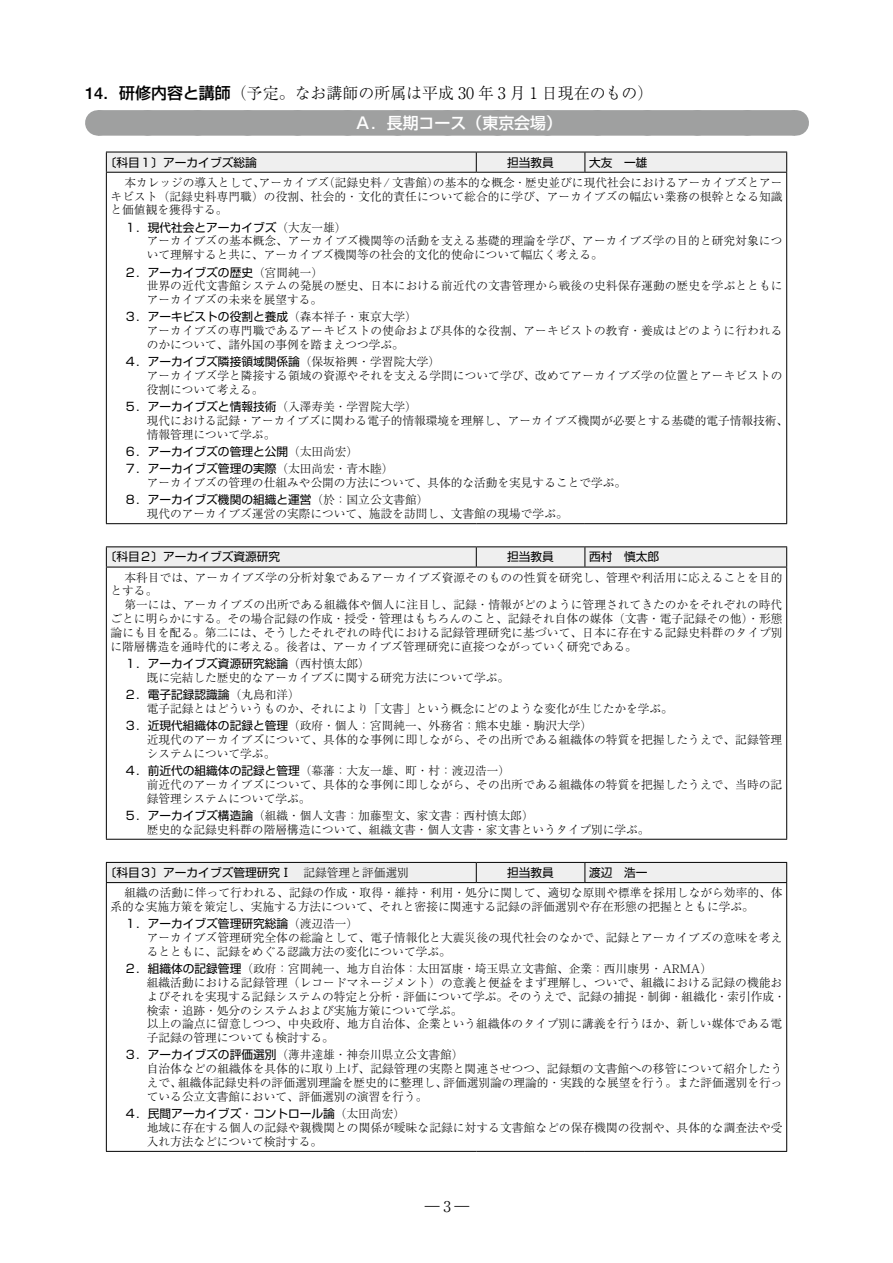
<style>
.page{position:relative;width:893px;height:1263px;background:#fff}
.page>*{position:absolute;margin:0;border:0;box-sizing:border-box;transform-origin:0 0}
.t1{font:300 15.9px "Ryumin Pro";color:#000}
.t2{font:500 15.9px "Shin Go Pro";color:#fff}
.t3{font:300 14.85px "Ryumin Pro";color:#000}
.t4{font:300 11.7px/13.8px "Ryumin Pro";color:#000}
.t5{font:11.7px/17.2px "Shin Go Pro";color:#000}
.s1{font-family:"Helvetica Neue LT Std";font-weight:500;font-size:16.35px}
.s2{font-family:"Shin Go Pro";font-weight:500}
.s3{font-family:"Ryumin Pro";font-weight:300}
.s4{font-family:"Shin Go Pro";font-weight:400}
</style>
<div class="page">
<div style="left:98px;top:110px;width:697px;height:26px;background:#9fa0a0"></div>
<svg style="left:148px;top:110px;width:622px;height:26px"></svg>
<svg style="left:795px;top:110px;width:1px;height:26px"></svg>
<svg style="left:106px;top:152px;width:681px;height:20px"></svg>
<hr style="left:106px;top:172px;width:370px;height:1px;background:#000">
<hr style="left:106px;top:173px;width:1px;height:350px;background:#000">
<hr style="left:476px;top:172px;width:109px;height:1px;background:#000">
<hr style="left:585px;top:172px;width:202px;height:1px;background:#000">
<hr style="left:786px;top:173px;width:1px;height:350px;background:#000">
<hr style="left:106px;top:523px;width:370px;height:1px;background:#000">
<hr style="left:476px;top:523px;width:109px;height:1px;background:#000">
<hr style="left:585px;top:523px;width:202px;height:1px;background:#000">
<hr style="left:106px;top:546px;width:370px;height:1px;background:#000">
<hr style="left:476px;top:546px;width:109px;height:1px;background:#000">
<hr style="left:585px;top:546px;width:202px;height:1px;background:#000">
<svg style="left:106px;top:547px;width:681px;height:20px"></svg>
<hr style="left:106px;top:567px;width:370px;height:1px;background:#000">
<hr style="left:106px;top:567px;width:1px;height:272px;background:#000">
<hr style="left:476px;top:567px;width:109px;height:1px;background:#000">
<hr style="left:585px;top:567px;width:202px;height:1px;background:#000">
<hr style="left:786px;top:567px;width:1px;height:272px;background:#000">
<hr style="left:106px;top:839px;width:370px;height:1px;background:#000">
<hr style="left:476px;top:839px;width:109px;height:1px;background:#000">
<hr style="left:585px;top:839px;width:202px;height:1px;background:#000">
<div style="left:106px;top:862px;width:681px;height:20px;background:#efefef"></div>
<hr style="left:106px;top:882px;width:370px;height:1px;background:#000">
<hr style="left:106px;top:883px;width:1px;height:268px;background:#000">
<hr style="left:476px;top:882px;width:109px;height:1px;background:#000">
<hr style="left:585px;top:882px;width:202px;height:1px;background:#000">
<hr style="left:786px;top:883px;width:1px;height:268px;background:#000">
<hr style="left:106px;top:1151px;width:370px;height:1px;background:#000">
<hr style="left:476px;top:1151px;width:109px;height:1px;background:#000">
<hr style="left:585px;top:1151px;width:202px;height:1px;background:#000">
<h1 class="t1" style="left:85px;top:81px;width:570px"><span class="s1">14</span><span class="s2">．研修内容と講師</span>（予定。なお講師の所属は平成 30 年 3 月 1 日現在のもの）</h1>
<h1 class="t2" style="left:339px;top:110px;width:225px">　Ａ．長期コース（東京会場）</h1>
<p class="t5" style="left:105px;top:152px;width:154px">〔科目１〕アーカイブズ総論</p>
<p class="t5" style="left:507px;top:152px;width:48px">担当教員</p>
<p class="t5" style="left:589px;top:152px;width:60px">大友　一雄</p>
<p class="t4" style="left:111px;top:175px;width:673px;text-align:justify;text-indent:14px">本カレッジの導入として､アーカイブズ（記録史料 / 文書館）の基本的な概念･歴史並びに現代社会におけるアーカイブズとアーキビスト（記録史料専門職）の役割、社会的・文化的責任について総合的に学び、アーカイブズの幅広い業務の根幹となる知識と価値観を獲得する｡</p>
<p class="t5" style="left:124px;top:217px;width:224px">１．現代社会とアーカイブズ<span class="s3">（大友一雄）</span></p>
<p class="t4" style="left:147px;top:233px;width:637px">アーカイブズの基本概念、アーカイブズ機関等の活動を支える基礎的理論を学び、アーカイブズ学の目的と研究対象について理解すると共に、アーカイブズ機関等の社会的文化的使命について幅広く考える。</p>
<p class="t5" style="left:124px;top:262px;width:200px">２．アーカイブズの歴史<span class="s3">（宮間純一）</span></p>
<p class="t4" style="left:147px;top:278px;width:637px">世界の近代文書館システムの発展の歴史、日本における前近代の文書管理から戦後の史料保存運動の歴史を学ぶとともにアーカイブズの未来を展望する。</p>
<p class="t5" style="left:124px;top:307px;width:294px">３．アーキビストの役割と養成<span class="s3">（森本祥子・東京大学）</span></p>
<p class="t4" style="left:147px;top:323px;width:637px">アーカイブズの専門職であるアーキビストの使命および具体的な役割、アーキビストの教育・養成はどのように行われるのかについて、諸外国の事例を踏まえつつ学ぶ。</p>
<p class="t5" style="left:124px;top:352px;width:317px">４．アーカイブズ隣接領域関係論<span class="s3">（保坂裕興・学習院大学）</span></p>
<p class="t4" style="left:147px;top:368px;width:637px">アーカイブズ学と隣接する領域の資源やそれを支える学問について学び、改めてアーカイブズ学の位置とアーキビストの役割について考える。</p>
<p class="t5" style="left:124px;top:397px;width:294px">５．アーカイブズと情報技術<span class="s3">（入澤寿美・学習院大学）</span></p>
<p class="t4" style="left:147px;top:413px;width:643px">現代における記録・アーカイブズに関わる電子的情報環境を理解し、アーカイブズ機関が必要とする基礎的電子情報技術、情報管理について学ぶ。</p>
<p class="t5" style="left:124px;top:441px;width:270px">６．アーカイブズの管理と公開<span class="s3">（太田尚宏）<br></span>７．アーカイブズ管理の実際<span class="s3">（太田尚宏・青木睦）</span></p>
<p class="t4" style="left:147px;top:475px;width:481px">アーカイブズの管理の仕組みや公開の方法について、具体的な活動を実見することで学ぶ。</p>
<p class="t5" style="left:124px;top:490px;width:306px">８．アーカイブズ機関の組織と運営<span class="s3">（於：国立公文書館）</span></p>
<p class="t4" style="left:147px;top:506px;width:422px">現代のアーカイブズ運営の実際について、施設を訪問し、文書館の現場で学ぶ。</p>
<p class="t5" style="left:105px;top:547px;width:177px">〔科目２〕アーカイブズ資源研究</p>
<p class="t5" style="left:507px;top:547px;width:48px">担当教員</p>
<p class="t5" style="left:589px;top:547px;width:72px">西村　慎太郎</p>
<p class="t4" style="left:111px;top:569px;width:673px;text-indent:14px">本科目では、アーカイブズ学の分析対象であるアーカイブズ資源そのものの性質を研究し、管理や利活用に応えることを目的とする。</p>
<p class="t4" style="left:111px;top:597px;width:673px;text-align:justify;text-indent:14px">第一には、アーカイブズの出所である組織体や個人に注目し、記録・情報がどのように管理されてきたのかをそれぞれの時代ごとに明らかにする。その場合記録の作成・授受・管理はもちろんのこと、記録それ自体の媒体（文書・電子記録その他）・形態論にも目を配る。第二には、そうしたそれぞれの時代における記録管理研究に基づいて、日本に存在する記録史料群のタイプ別に階層構造を通時代的に考える。後者は、アーカイブズ管理研究に直接つながっていく研究である。</p>
<p class="t5" style="left:124px;top:653px;width:247px">１．アーカイブズ資源研究総論<span class="s3">（西村慎太郎）</span></p>
<p class="t4" style="left:147px;top:669px;width:364px">既に完結した歴史的なアーカイブズに関する研究方法について学ぶ。</p>
<p class="t5" style="left:124px;top:684px;width:177px">２．電子記録認識論<span class="s3">（丸島和洋）</span></p>
<p class="t4" style="left:124px;top:699px;width:550px;line-height:17.2px;text-indent:22px">電子記録とはどういうものか、それにより「文書」という概念にどのような変化が生じたかを学ぶ。<br><span class="s4">３．近現代組織体の記録と管理</span>（政府・個人：宮間純一、外務省：熊本史雄・駒沢大学）</p>
<p class="t4" style="left:147px;top:732px;width:637px">近現代のアーカイブズについて、具体的な事例に即しながら、その出所である組織体の特質を把握したうえで、記録管理システムについて学ぶ。</p>
<p class="t4" style="left:147px;top:763px;width:637px;text-indent:-22px"><span class="s4">４．前近代の組織体の記録と管理</span>（幕藩：大友一雄、町・村：渡辺浩一）<br>前近代のアーカイブズについて、具体的な事例に即しながら、その出所である組織体の特質を把握したうえで、当時の記録管理システムについて学ぶ。</p>
<p class="t4" style="left:147px;top:807px;width:504px;text-indent:-22px"><span class="s4">５．アーカイブズ構造論</span>（組織・個人文書：加藤聖文、家文書：西村慎太郎）<br>歴史的な記録史料群の階層構造について、組織文書・個人文書・家文書というタイプ別に学ぶ。</p>
<p class="t5" style="left:105px;top:862px;width:306px">〔科目３〕アーカイブズ管理研究Ⅰ<span class="s3">　記録管理と評価選別</span></p>
<p class="t5" style="left:507px;top:862px;width:48px">担当教員</p>
<p class="t5" style="left:589px;top:862px;width:60px">渡辺　浩一</p>
<p class="t4" style="left:111px;top:885px;width:673px;text-indent:14px">組織の活動に伴って行われる、記録の作成・取得・維持・利用・処分に関して、適切な原則や標準を採用しながら効率的、体系的な実施方策を策定し、実施する方法について、それと密接に関連する記録の評価選別や存在形態の把握とともに学ぶ。</p>
<p class="t5" style="left:124px;top:914px;width:235px">１．アーカイブズ管理研究総論<span class="s3">（渡辺浩一）</span></p>
<p class="t4" style="left:147px;top:930px;width:637px">アーカイブズ管理研究全体の総論として、電子情報化と大震災後の現代社会のなかで、記録とアーカイブズの意味を考えるとともに、記録をめぐる認識方法の変化について学ぶ。</p>
<p class="t4" style="left:147px;top:961px;width:640px;text-indent:-22px"><span class="s4">２．組織体の記録管理</span>（政府：宮間純一、地方自治体：太田冨康・埼玉県立文書館、企業：西川康男・ARMA）<br>組織活動における記録管理（レコードマネージメント）の意義と便益をまず理解し、ついで、組織における記録の機能およびそれを実現する記録システムの特定と分析・評価について学ぶ。そのうえで、記録の捕捉・制御・組織化・索引作成・検索・追跡・処分のシステムおよび実施方策について学ぶ。<br>以上の論点に留意しつつ、中央政府、地方自治体、企業という組織体のタイプ別に講義を行うほか、新しい媒体である電子記録の管理についても検討する。</p>
<p class="t4" style="left:147px;top:1047px;width:637px;text-indent:-22px"><span class="s4">３．アーカイブズの評価選別</span>（薄井達雄・神奈川県立公文書館）<br>自治体などの組織体を具体的に取り上げ、記録管理の実際と関連させつつ、記録類の文書館への移管について紹介したうえで、組織体記録史料の評価選別理論を歴史的に整理し、評価選別論の理論的･実践的な展望を行う。また評価選別を行っている公立文書館において、評価選別の演習を行う。</p>
<p class="t5" style="left:124px;top:1103px;width:282px">４．民間アーカイブズ･コントロール論<span class="s3">（太田尚宏）</span></p>
<p class="t4" style="left:147px;top:1120px;width:637px">地域に存在する個人の記録や親機関との関係が曖昧な記録に対する文書館などの保存機関の役割や、具体的な調査法や受入れ方法などについて検討する。</p>
<p class="t3" style="left:425px;top:1195px;width:46px">―3―</p>
</div>
